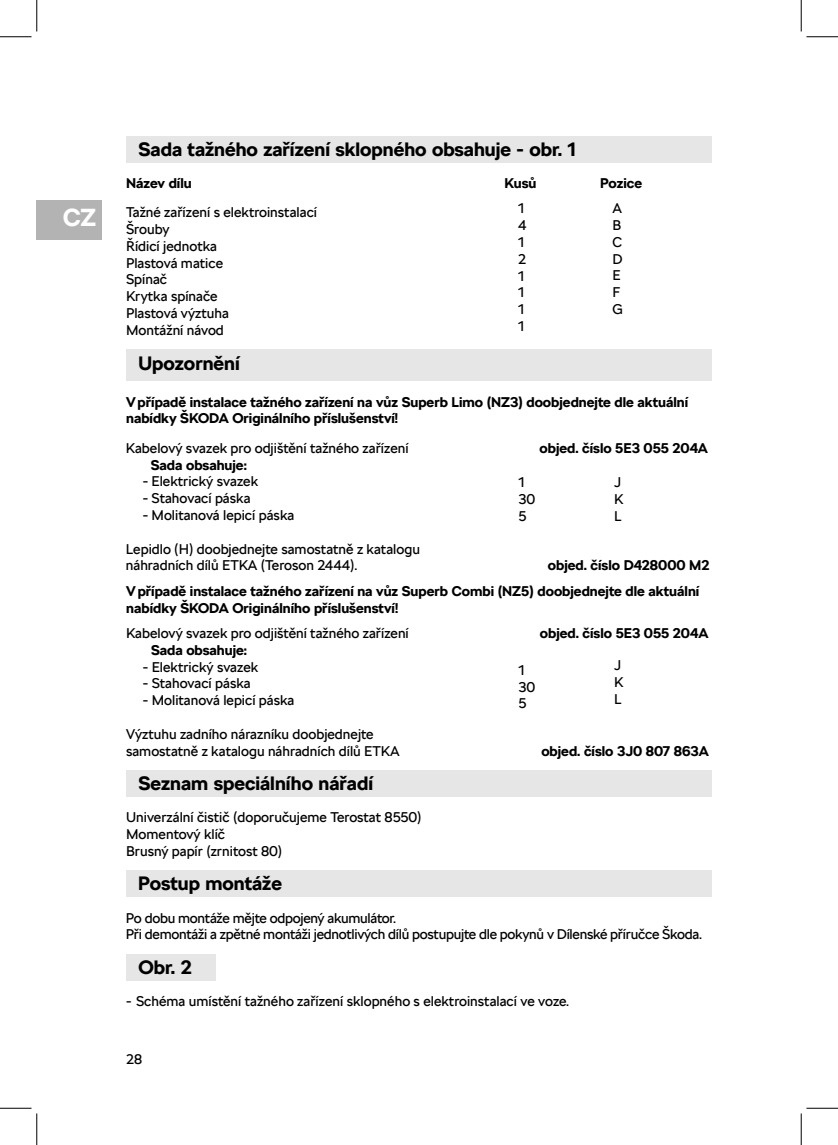
<style>
.page{position:relative;width:838px;height:1145px;background:#fff}
.page>*{position:absolute;margin:0;border:0;box-sizing:border-box;transform-origin:0 0}
.t1{font:700 24.5px "SKODA Next";color:#fff}
.t2{font:700 19.25px "SKODA Next";color:#000}
.bezny{font:14px/16.8px "SKODA Next";color:#000}
.tucny{font:700 14px/16.8px "SKODA Next";color:#000}
.bezny-2{font:14px/16.8px "SKODA Next";letter-spacing:-.02em;color:#000}
.bezny-3{font:700 14px "SKODA Next";color:#000}
.tucny-2{font:14px/16.8px "SKODA Next";color:#000}
.t3{font:13.83px "SKODA Next";color:#000}
</style>
<div class="page">
<div style="left:37px;top:200px;width:64px;height:40px;background:#b3b3b3"></div>
<div style="left:126px;top:350px;width:585px;height:31px;background:#e6e6e6"></div>
<div style="left:126px;top:771px;width:585px;height:26px;background:#e6e6e6"></div>
<div style="left:126px;top:871px;width:585px;height:26px;background:#e6e6e6"></div>
<div style="left:126px;top:136px;width:585px;height:26px;background:#e6e6e6"></div>
<div style="left:126px;top:954px;width:89px;height:27px;background:#e6e6e6"></div>
<hr style="left:0;top:36px;width:32px;height:1px;background:#000">
<hr style="left:806px;top:36px;width:31px;height:1px;background:#000">
<hr style="left:0;top:1108px;width:32px;height:1px;background:#000">
<hr style="left:806px;top:1108px;width:31px;height:1px;background:#000">
<hr style="left:36px;top:0;width:1px;height:31px;background:#000">
<hr style="left:36px;top:1113px;width:1px;height:32px;background:#000">
<hr style="left:800px;top:0;width:1px;height:31px;background:#000">
<hr style="left:800px;top:1113px;width:1px;height:32px;background:#000">
<h1 class="t1" style="left:63px;top:203px;width:35px">CZ</h1>
<p class="t2" style="left:138px;top:137px;width:438px">Sada tažného zařízení sklopného obsahuje - obr. 1</p>
<p class="tucny" style="left:126px;top:174px;width:67px">Název dílu</p>
<p class="tucny" style="left:504px;top:174px;width:34px">Kusů</p>
<p class="tucny" style="left:600px;top:174px;width:44px">Pozice</p>
<p class="bezny" style="left:126px;top:204px;width:192px">Tažné zařízení s elektroinstalací<br>Šrouby<br>Řídicí jednotka<br>Plastová matice<br>Spínač</p>
<p class="bezny" style="left:126px;top:288px;width:104px">Krytka spínače<br>Plastová výztuha<br>Montážní návod</p>
<p class="t2" style="left:138px;top:352px;width:103px">Upozornění</p>
<p class="bezny" style="left:518px;top:200px;width:8px">1</p>
<p class="bezny" style="left:518px;top:217px;width:10px">4<br>1<br>2<br>1<br>1</p>
<p class="bezny" style="left:518px;top:301px;width:8px">1</p>
<p class="bezny" style="left:518px;top:318px;width:8px">1</p>
<p class="bezny" style="left:612px;top:200px;width:11px">A</p>
<p class="bezny" style="left:612px;top:217px;width:12px">B<br>C<br>D<br>E<br>F</p>
<p class="bezny" style="left:612px;top:301px;width:12px">G</p>
<p class="tucny" style="left:126px;top:393px;width:563px">V případě instalace tažného zařízení na vůz Superb Limo (NZ3) doobjednejte dle aktuální nabídky ŠKODA Originálního příslušenství!</p>
<p class="bezny" style="left:126px;top:439px;width:284px">Kabelový svazek pro odjištění tažného zařízení</p>
<p class="bezny-3" style="left:539px;top:439px;width:170px">objed. číslo 5E3 055 204A</p>
<p class="bezny-3" style="left:151px;top:456px;width:97px">Sada obsahuje:</p>
<p class="bezny" style="left:143px;top:473px;width:117px">- Elektrický svazek</p>
<p class="bezny" style="left:143px;top:490px;width:109px">- Stahovací páska</p>
<p class="bezny" style="left:143px;top:507px;width:153px">- Molitanová lepicí páska</p>
<p class="bezny" style="left:126px;top:540px;width:295px">Lepidlo (H) doobjednejte samostatně z katalogu</p>
<p class="bezny" style="left:126px;top:557px;width:233px">náhradních dílů ETKA (Teroson 2444).</p>
<p class="bezny-3" style="left:548px;top:557px;width:163px">objed. číslo D428000 M2</p>
<p class="bezny" style="left:518px;top:474px;width:8px">1</p>
<p class="bezny" style="left:518px;top:491px;width:18px">30<br>5</p>
<p class="bezny" style="left:614px;top:474px;width:8px">J</p>
<p class="bezny" style="left:614px;top:491px;width:11px">K<br>L</p>
<p class="tucny" style="left:126px;top:582px;width:574px">V případě instalace tažného zařízení na vůz Superb Combi (NZ5) doobjednejte dle aktuální nabídky ŠKODA Originálního příslušenství!</p>
<p class="bezny" style="left:126px;top:625px;width:284px">Kabelový svazek pro odjištění tažného zařízení</p>
<p class="bezny-3" style="left:540px;top:625px;width:170px">objed. číslo 5E3 055 204A</p>
<p class="bezny-3" style="left:151px;top:642px;width:97px">Sada obsahuje:</p>
<p class="bezny" style="left:143px;top:658px;width:117px">- Elektrický svazek</p>
<p class="bezny" style="left:143px;top:675px;width:109px">- Stahovací páska</p>
<p class="bezny" style="left:143px;top:692px;width:153px">- Molitanová lepicí páska</p>
<p class="bezny" style="left:126px;top:726px;width:249px">Výztuhu zadního nárazníku doobjednejte</p>
<p class="bezny" style="left:126px;top:742px;width:275px">samostatně z katalogu náhradních dílů ETKA</p>
<p class="bezny-3" style="left:541px;top:742px;width:169px">objed. číslo 3J0 807 863A</p>
<p class="bezny" style="left:614px;top:657px;width:8px">J</p>
<p class="bezny" style="left:614px;top:674px;width:11px">K<br>L</p>
<p class="bezny" style="left:518px;top:662px;width:8px">1</p>
<p class="bezny" style="left:518px;top:678px;width:18px">30<br>5</p>
<p class="t2" style="left:138px;top:772px;width:236px">Seznam speciálního nářadí</p>
<p class="tucny-2" style="left:126px;top:809px;width:297px">Univerzální čistič (doporučujeme Terostat 8550)</p>
<p class="tucny-2" style="left:126px;top:826px;width:157px">Momentový klíč<br>Brusný papír (zrnitost 80)</p>
<p class="t2" style="left:138px;top:872px;width:145px">Postup montáže</p>
<p class="bezny-2" style="left:126px;top:909px;width:577px">Po dobu montáže mějte odpojený akumulátor.<br>Při demontáži a zpětné montáži jednotlivých dílů postupujte dle pokynů v Dílenské příručce Škoda.</p>
<p class="t2" style="left:138px;top:956px;width:55px">Obr. 2</p>
<p class="bezny" style="left:126px;top:993px;width:444px">- Schéma umístění tažného zařízení sklopného s elektroinstalací ve voze.</p>
<p class="t3" style="left:126px;top:1051px;width:17px">28</p>
</div>
